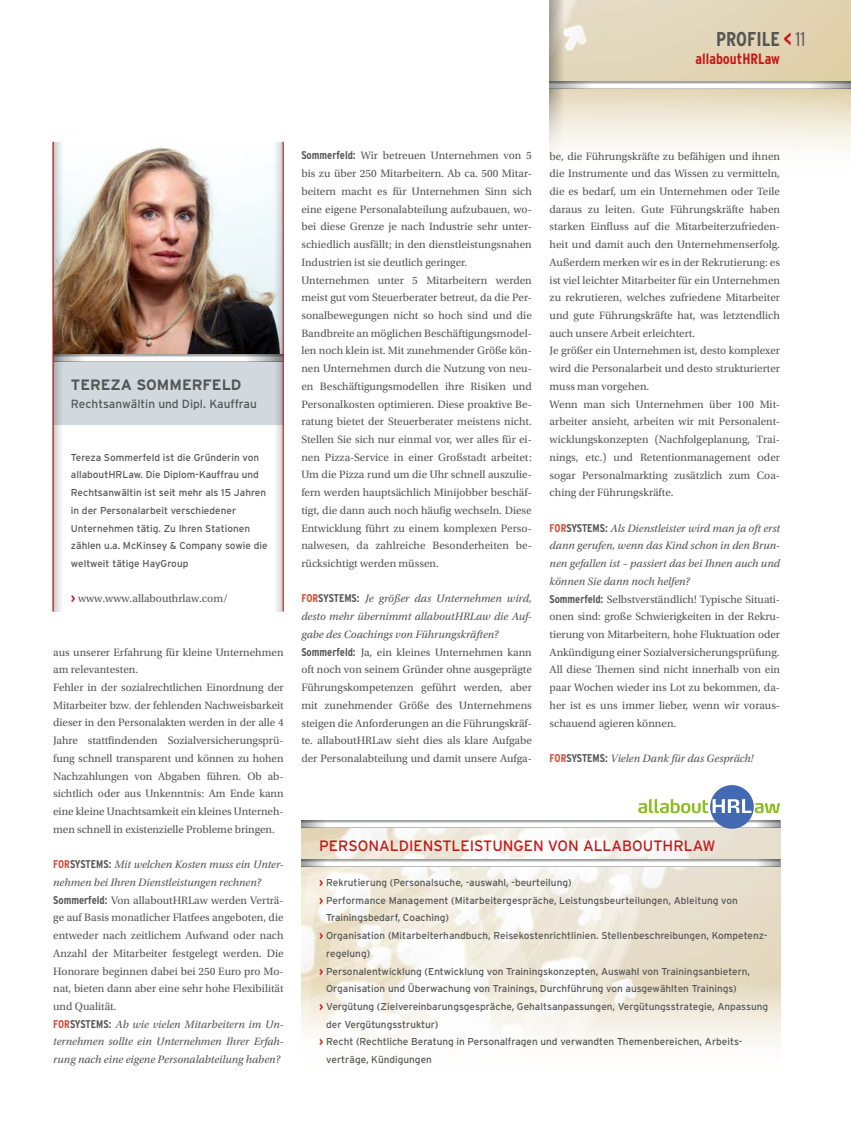
<style>
.page{position:relative;width:851px;height:1134px;background:#fff}
.page>*{position:absolute;margin:0;border:0;box-sizing:border-box;transform-origin:0 0}
.t1{font:700 condensed 20px "Interstate";color:#565656}
.t2{font:15px "Interstate";color:#c51718}
.t3{font:700 15px "Interstate";color:#565656}
.t4{font:700 condensed 15px "Interstate";color:#c51718}
.t5{font:11.88px "Interstate";color:#565656}
.t6{font:11.25px/17.8px "Utopia Std";color:#565656}
.t7{font:italic 11.25px "Utopia Std";color:#565656}
.t8{font:10px/17.8px "Interstate";color:#565656}
.s1{font-size:20.62px;color:#c51718}
.s2{font-weight:300}
.s3{font-family:"Meta";font-weight:700;color:#c51718}
.s4{font-family:"Interstate";font-weight:700;font-stretch:condensed;color:#d04d38}
.s5{font-family:"Interstate";font-weight:700;font-stretch:condensed}
.s6{font-style:italic}
.s7{font-family:"Interstate";font-weight:700;font-style:normal;font-stretch:condensed;color:#d04d38}
.s8{font-family:"Interstate";font-weight:700;font-style:normal;font-stretch:condensed}
</style>
<div class="page">
<svg style="left:549px;top:0;width:14px;height:164px;background:#d0cabc"></svg>
<svg style="left:549px;top:84px;width:42px;height:3px"></svg>
<svg style="left:810px;top:84px;width:40px;height:3px"></svg>
<hr style="left:549px;top:81px;width:301px;height:3px;background:#9c9d9d">
<hr style="left:549px;top:87px;width:301px;height:2px;background:#9c9d9d">
<img style="left:63px;top:147px;width:210px;height:207px">
<div style="left:54px;top:361px;width:229px;height:64px;background:#d1d9de"></div>
<svg style="left:63px;top:357px;width:19px;height:3px"></svg>
<svg style="left:248px;top:357px;width:25px;height:3px"></svg>
<hr style="left:53px;top:354px;width:230px;height:3px;background:#9c9d9d">
<hr style="left:53px;top:360px;width:230px;height:1px;background:#9c9d9d">
<svg style="left:54px;top:142px;width:9px;height:469px"></svg>
<hr style="left:53px;top:142px;width:1px;height:469px;background:#c51718">
<svg style="left:273px;top:142px;width:9px;height:469px"></svg>
<hr style="left:282px;top:142px;width:1px;height:469px;background:#c51718">
<img style="left:301px;top:827px;width:479px;height:218px">
<svg style="left:301px;top:862px;width:25px;height:3px"></svg>
<svg style="left:755px;top:862px;width:25px;height:3px"></svg>
<div style="left:326px;top:859px;width:429px;height:7px;background:#fff"></div>
<hr style="left:301px;top:859px;width:479px;height:3px;background:#9c9d9d">
<hr style="left:301px;top:865px;width:479px;height:1px;background:#9c9d9d">
<svg style="left:301px;top:823px;width:23px;height:3px"></svg>
<svg style="left:758px;top:823px;width:22px;height:3px"></svg>
<hr style="left:301px;top:820px;width:479px;height:3px;background:#9c9d9d">
<hr style="left:301px;top:826px;width:479px;height:1px;background:#9c9d9d">
<div style="left:710px;top:785px;width:43px;height:44px;background:#4269b1;border-radius:50%"></div>
<svg style="left:638px;top:799px;width:142px;height:14px"></svg>
<h1 class="t1" style="left:716px;top:28px;width:91px">PROFILE <span class="s1">&lt;</span> <span class="s2">11</span></h1>
<h2 class="t4" style="left:695px;top:50px;width:86px">allaboutHRLaw</h2>
<h2 class="t3" style="left:71px;top:376px;width:172px">TEREZA SOMMERFELD</h2>
<p class="t5" style="left:71px;top:397px;width:187px">Rechtsanwältin und Dipl. Kauffrau</p>
<p class="t8" style="left:71px;top:448px;width:198px">Tereza Sommerfeld ist die Gründerin von allaboutHRLaw. Die Diplom-Kauffrau und Rechtsanwältin ist seit mehr als 15 Jahren in der Personalarbeit verschiedener Unternehmen tätig. Zu Ihren Stationen zählen u.a. McKinsey &amp; Company sowie die weltweit tätige HayGroup</p>
<p class="t6" style="left:71px;top:590px;width:158px"><span class="s3">&gt;</span> www.www.allabouthrlaw.com/</p>
<p class="t6" style="left:53px;top:643px;width:232px">aus unserer Erfahrung für kleine Unternehmen am relevantesten.<br>Fehler in der sozialrechtlichen Einordnung der Mitarbeiter bzw. der fehlenden Nachweisbarkeit dieser in den Personalakten werden in der alle 4<br>Jahre stattfindenden Sozialversicherungsprü&shy;fung schnell transparent und können zu hohen Nachzahlungen von Abgaben führen. Ob ab&shy;sichtlich oder aus Unkenntnis: Am Ende kann eine kleine Unachtsamkeit ein kleines Unterneh&shy;men schnell in existenzielle Probleme bringen.</p>
<p class="t6" style="left:53px;top:856px;width:232px"><span class="s4">FOR</span><span class="s5">SYSTEMS:</span> <span class="s6">Mit welchen Kosten muss ein Unter&shy;nehmen bei Ihren Dienstleistungen rechnen?<br></span><span class="s5">Sommerfeld:</span> Von allaboutHRLaw werden Verträ&shy;ge auf Basis monatlicher Flatfees angeboten, die entweder nach zeitlichem Aufwand oder nach Anzahl der Mitarbeiter festgelegt werden. Die Honorare beginnen dabei bei 250 Euro pro Mo&shy;nat, bieten dann aber eine sehr hohe Flexibilität und Qualität.<br><span class="s4">FOR</span><span class="s5">SYSTEMS:</span> <span class="s6">Ab wie vielen Mitarbeitern im Un&shy;ternehmen sollte ein Unternehmen Ihrer Erfah&shy;rung nach eine eigene Personalabteilung haben?</span></p>
<p class="t6" style="left:301px;top:147px;width:232px"><span class="s5">Sommerfeld:</span> Wir betreuen Unternehmen von 5 bis zu über 250 Mitarbeitern. Ab ca. 500 Mitar&shy;beitern macht es für Unternehmen Sinn sich eine eigene Personalabteilung aufzubauen, wo&shy;bei diese Grenze je nach Industrie sehr unter&shy;schiedlich ausfällt; in den dienstleistungsnahen Industrien ist sie deutlich geringer.<br>Unternehmen unter 5 Mitarbeitern werden meist gut vom Steuerberater betreut, da die Per&shy;sonalbewegungen nicht so hoch sind und die Bandbreite an möglichen Beschäftigungsmodel&shy;len noch klein ist. Mit zunehmender Größe kön&shy;nen Unternehmen durch die Nutzung von neu&shy;en Beschäftigungsmodellen ihre Risiken und Personalkosten optimieren. Diese proaktive Be&shy;ratung bietet der Steuerberater meistens nicht.<br>Stellen Sie sich nur einmal vor, wer alles für ei&shy;nen Pizza-Service in einer Großstadt arbeitet:<br>Um die Pizza rund um die Uhr schnell auszulie&shy;fern werden hauptsächlich Minijobber beschäf&shy;tigt, die dann auch noch häufig wechseln. Diese Entwicklung führt zu einem komplexen Perso&shy;nalwesen, da zahlreiche Besonderheiten be&shy;rücksichtigt werden müssen.</p>
<p class="t6" style="left:301px;top:590px;width:232px"><span class="s4">FOR</span><span class="s5">SYSTEMS:</span> <span class="s6">Je größer das Unternehmen wird, desto mehr übernimmt allaboutHRLaw die Auf&shy;gabe des Coachings von Führungskräften?<br></span><span class="s5">Sommerfeld:</span> Ja, ein kleines Unternehmen kann oft noch von seinem Gründer ohne ausgeprägte Führungskompetenzen geführt werden, aber mit zunehmender Größe des Unternehmens steigen die Anforderungen an die Führungskräf&shy;te. allaboutHRLaw sieht dies als klare Aufgabe der Personalabteilung und damit unsere Aufga-</p>
<p class="t6" style="left:549px;top:147px;width:232px">be, die Führungskräfte zu befähigen und ihnen die Instrumente und das Wissen zu vermitteln, die es bedarf, um ein Unternehmen oder Teile daraus zu leiten. Gute Führungskräfte haben starken Einfluss auf die Mitarbeiterzufrieden&shy;heit und damit auch den Unternehmenserfolg.<br>Außerdem merken wir es in der Rekrutierung: es ist viel leichter Mitarbeiter für ein Unternehmen zu rekrutieren, welches zufriedene Mitarbeiter und gute Führungskräfte hat, was letztendlich auch unsere Arbeit erleichtert.<br>Je größer ein Unternehmen ist, desto komplexer wird die Personalarbeit und desto strukturierter muss man vorgehen.<br>Wenn man sich Unternehmen über 100 Mit&shy;arbeiter ansieht, arbeiten wir mit Personalent&shy;wicklungskonzepten (Nachfolgeplanung, Trai&shy;nings, etc.) und Retentionmanagement oder sogar Personalmarkting zusätzlich zum Coa&shy;ching der Führungskräfte.</p>
<p class="t6" style="left:549px;top:519px;width:232px"><span class="s4">FOR</span><span class="s5">SYSTEMS:</span> <span class="s6">Als Dienstleister wird man ja oft erst dann gerufen, wenn das Kind schon in den Brun&shy;nen gefallen ist – passiert das bei Ihnen auch und können Sie dann noch helfen?<br></span><span class="s5">Sommerfeld:</span> Selbstverständlich! Typische Situati&shy;onen sind: große Schwierigkeiten in der Rekru&shy;tierung von Mitarbeitern, hohe Fluktuation oder Ankündigung einer Sozialversicherungsprüfung.<br>All diese Themen sind nicht innerhalb von ein paar Wochen wieder ins Lot zu bekommen, da&shy;her ist es uns immer lieber, wenn wir voraus&shy;schauend agieren können.</p>
<p class="t7" style="left:549px;top:752px;width:205px"><span class="s7">FOR</span><span class="s8">SYSTEMS:</span> Vielen Dank für das Gespräch!</p>
<h2 class="t2" style="left:319px;top:837px;width:397px">PERSONALDIENSTLEISTUNGEN VON ALLABOUTHRLAW</h2>
<p class="t8" style="left:319px;top:873px;width:254px"><span class="s3">&gt;</span> Rekrutierung (Personalsuche, -auswahl, -beurteilung)</p>
<p class="t8" style="left:319px;top:891px;width:420px"><span class="s3">&gt;</span> Performance Management (Mitarbeitergespräche, Leistungsbeurteilungen, Ableitung von</p>
<p class="t8" style="left:326px;top:909px;width:124px">Trainingsbedarf, Coaching)</p>
<p class="t8" style="left:319px;top:927px;width:450px"><span class="s3">&gt;</span> Organisation (Mitarbeiterhandbuch, Reisekostenrichtlinien. Stellenbeschreibungen, Kompetenz-</p>
<p class="t8" style="left:326px;top:944px;width:45px">regelung)</p>
<p class="t8" style="left:319px;top:962px;width:432px"><span class="s3">&gt;</span> Personalentwicklung (Entwicklung von Trainingskonzepten, Auswahl von Trainingsanbietern,</p>
<p class="t8" style="left:326px;top:980px;width:412px">Organisation und Überwachung von Trainings, Durchführung von ausgewählten Trainings)</p>
<p class="t8" style="left:319px;top:997px;width:450px"><span class="s3">&gt;</span> Vergütung (Zielvereinbarungsgespräche, Gehaltsanpassungen, Vergütungsstrategie, Anpassung</p>
<p class="t8" style="left:326px;top:1015px;width:113px">der Vergütungsstruktur)</p>
<p class="t8" style="left:319px;top:1033px;width:423px"><span class="s3">&gt;</span> Recht (Rechtliche Beratung in Personalfragen und verwandten Themenbereichen, Arbeits-</p>
<p class="t8" style="left:326px;top:1051px;width:107px">verträge, Kündigungen</p>
</div>
